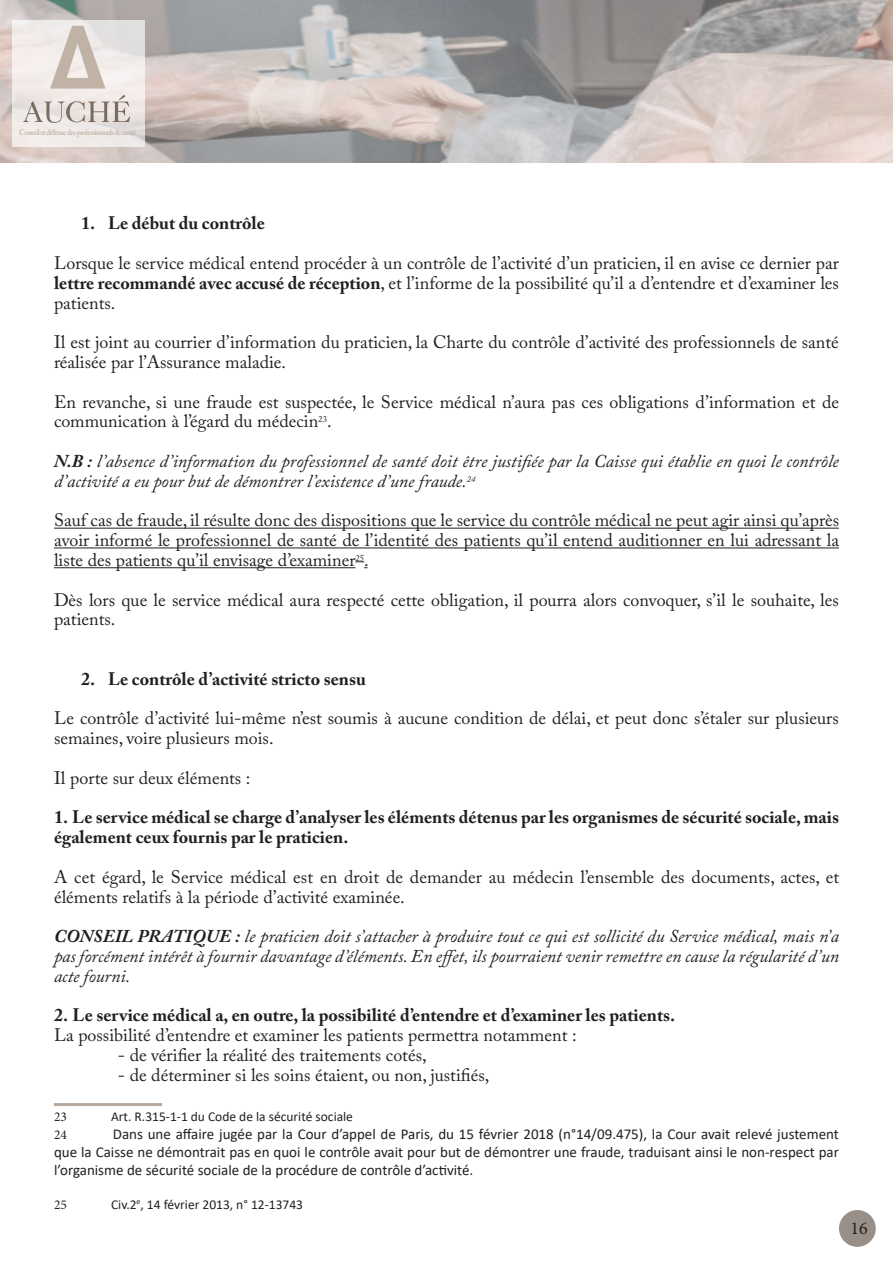
<style>
.page{position:relative;width:893px;height:1263px;background:#fff}
.page>*{position:absolute;margin:0;border:0;box-sizing:border-box;transform-origin:0 0}
.t1{font:18px/19.8px "Adobe Caslon Pro";color:#231f20}
.t2{font:italic 18px/19.8px "Adobe Caslon Pro";color:#231f20}
.t3{font:700 18px/19.8px "Adobe Caslon Pro";color:#231f20}
.t4{font:18px "Minion Pro";color:#231f20}
.Style_de_paragraphe_2{font:15px/18px "Calibri";color:#231f20;text-align:justify}
.Style_de_paragraphe_2-2{font:13.5px "Calibri";color:#231f20}
.Style_de_paragraphe_2-3{font:13.5px "Minion Pro";color:#231f20}
.t5{font:600 7.95px "Adobe Caslon Pro";letter-spacing:-.06em;color:#c0b2a4;scale:.93 1}
.s1{font-weight:700}
</style>
<div class="page">
<img style="left:0;top:0;width:893px;height:163px">
<div style="left:839px;top:1210px;width:37px;height:37px;background:#988f88;border-radius:50%"></div>
<svg style="left:12px;top:20px;width:133px;height:127px;fill:#f0ebe9"></svg>
<svg style="left:50px;top:26px;width:55px;height:63px"></svg>
<svg style="left:23px;top:95px;width:107px;height:28px"></svg>
<hr style="left:54px;top:528px;width:785px;height:1px;background:#231f20">
<hr style="left:54px;top:547px;width:785px;height:1px;background:#231f20">
<hr style="left:54px;top:567px;width:301px;height:1px;background:#231f20">
<svg style="left:355px;top:562px;width:13px;height:6px"></svg>
<hr style="left:54px;top:1103px;width:108px;height:3px;background:#b6a99c">
<p class="t5" style="left:19px;top:128px;width:127px">Conseil et défense des professionnels de santé</p>
<p class="t3" style="left:81px;top:213px;width:185px">1. Le début du contrôle</p>
<p class="t1" style="left:54px;top:253px;width:786px;text-align:justify">Lorsque le service médical entend procéder à un contrôle de l’activité d’un praticien, il en avise ce dernier par <span class="s1">lettre recommandé avec accusé de réception</span>, et l’informe de la possibilité qu’il a d’entendre et d’examiner les patients.</p>
<p class="t1" style="left:54px;top:332px;width:786px">Il est joint au courrier d’information du praticien, la Charte du contrôle d’activité des professionnels de santé réalisée par l’Assurance maladie.</p>
<p class="t1" style="left:54px;top:391px;width:787px">En revanche, si une fraude est suspectée, le Service médical n’aura pas ces obligations d’information et de communication à l’égard du médecin<sup>23</sup>.</p>
<p class="t2" style="left:54px;top:451px;width:786px"><span class="s1">N.B :</span> l’absence d’information du professionnel de santé doit être justifiée par la Caisse qui établie en quoi le contrôle d’activité a eu pour but de démontrer l’existence d’une fraude.<sup>24</sup></p>
<p class="t1" style="left:54px;top:510px;width:787px;text-align:justify">Sauf cas de fraude, il résulte donc des dispositions que le service du contrôle médical ne peut agir ainsi qu’après avoir informé le professionnel de santé de l’identité des patients qu’il entend auditionner en lui adressant la liste des patients qu’il envisage d’examiner<sup>25</sup>.</p>
<p class="t1" style="left:54px;top:589px;width:786px">Dès lors que le service médical aura respecté cette obligation, il pourra alors convoquer, s’il le souhaite, les patients.</p>
<p class="t3" style="left:81px;top:669px;width:286px">2. Le contrôle d’activité stricto sensu</p>
<p class="t1" style="left:54px;top:708px;width:786px">Le contrôle d’activité lui-même n’est soumis à aucune condition de délai, et peut donc s’étaler sur plusieurs semaines, voire plusieurs mois.</p>
<p class="t1" style="left:54px;top:768px;width:198px">Il porte sur deux éléments :</p>
<p class="t3" style="left:54px;top:807px;width:786px">1. Le service médical se charge d’analyser les éléments détenus par les organismes de sécurité sociale, mais également ceux fournis par le praticien.</p>
<p class="t1" style="left:54px;top:867px;width:787px">A cet égard, le Service médical est en droit de demander au médecin l’ensemble des documents, actes, et éléments relatifs à la période d’activité examinée.</p>
<p class="t2" style="left:54px;top:926px;width:787px;text-align:justify"><span class="s1">CONSEIL PRATIQUE :</span> le praticien doit s’attacher à produire tout ce qui est sollicité du Service médical, mais n’a pas forcément intérêt à fournir davantage d’éléments. En effet, ils pourraient venir remettre en cause la régularité d’un acte fourni.</p>
<p class="t3" style="left:54px;top:1005px;width:623px">2. Le service médical a, en outre, la possibilité d’entendre et d’examiner les patients.</p>
<p class="t1" style="left:54px;top:1025px;width:524px">La possibilité d’entendre et examiner les patients permettra notamment :</p>
<p class="t1" style="left:118px;top:1045px;width:310px">- de vérifier la réalité des traitements cotés,</p>
<p class="t1" style="left:118px;top:1065px;width:373px">- de déterminer si les soins étaient, ou non, justifiés,</p>
<p class="Style_de_paragraphe_2-3" style="left:54px;top:1107px;width:14px">23</p>
<p class="Style_de_paragraphe_2-2" style="left:111px;top:1107px;width:243px">Art. R.315-1-1 du Code de la sécurité sociale</p>
<p class="Style_de_paragraphe_2-3" style="left:54px;top:1125px;width:14px">24</p>
<p class="Style_de_paragraphe_2" style="left:54px;top:1124px;width:786px;text-indent:59px">Dans une affaire jugée par la Cour d’appel de Paris, du 15 février 2018 (n°14/09.475), la Cour avait relevé justement que la Caisse ne démontrait pas en quoi le contrôle avait pour but de démontrer une fraude, traduisant ainsi le non-respect par l’organisme de sécurité sociale de la procédure de contrôle d’activité.</p>
<p class="Style_de_paragraphe_2-3" style="left:54px;top:1195px;width:14px">25</p>
<p class="Style_de_paragraphe_2-2" style="left:111px;top:1195px;width:193px">Civ.2<sup>e</sup>, 14 février 2013, n° 12-13743</p>
<p class="t4" style="left:850px;top:1216px;width:19px">16</p>
</div>
